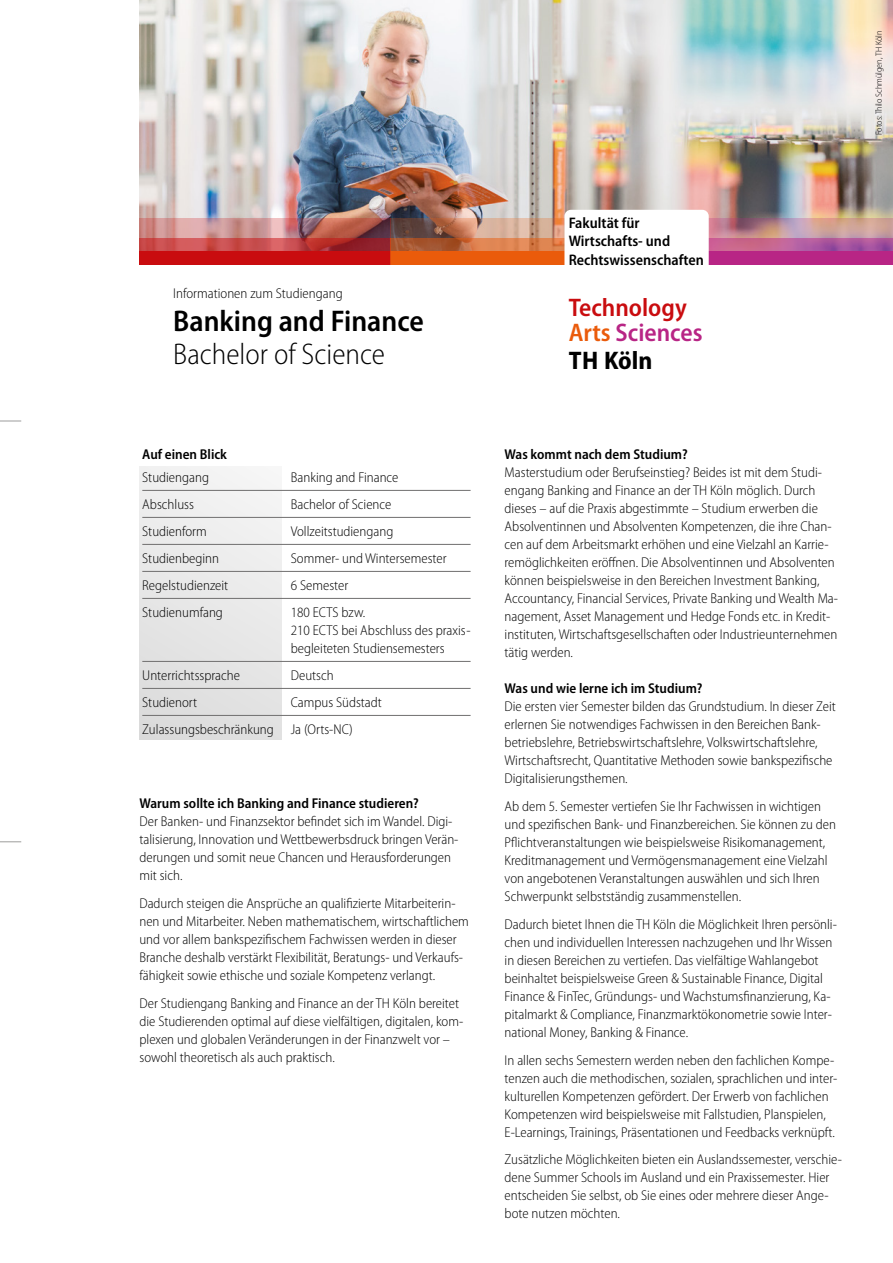
<style>
.page{position:relative;width:893px;height:1263px;background:#fff}
.page>*{position:absolute;margin:0;border:0;box-sizing:border-box;transform-origin:0 0}
.t1{font:600 semi-condensed 30px "Myriad Pro";color:#000}
.t2{font:300 semi-condensed 30px "Myriad Pro";color:#000}
.t3{font:600 semi-condensed 25.5px/25.5px "Myriad Pro";color:#c90c0f}
.t4{font:700 semi-condensed 25.5px "Myriad Pro";color:#000}
.t5{font:600 semi-condensed 15.3px/18.3px "Myriad Pro";color:#000}
.t6{font:300 semi-condensed 14.25px/18px "Myriad Pro";color:#000}
.t7{font:600 semi-condensed 14.25px "Myriad Pro";color:#000}
.t8{font:300 semi-condensed 9px "Myriad Pro";color:#000}
.s1{color:#ea5b0b}
.s2{color:#b82585}
</style>
<div class="page">
<img style="left:139px;top:0;width:754px;height:218px">
<svg style="left:391px;top:218px;width:173px;height:20px;background:#af836f"></svg>
<svg style="left:139px;top:218px;width:252px;height:46px;background:#c04d4d"></svg>
<svg style="left:391px;top:238px;width:173px;height:26px;background:#d76426"></svg>
<svg style="left:709px;top:218px;width:184px;height:46px;background:#bc6491"></svg>
<svg style="left:0;top:421px;width:21px;height:1px"></svg>
<svg style="left:0;top:841px;width:21px;height:1px"></svg>
<div style="left:139px;top:467px;width:143px;height:273px;background:#e8e8e8"></div>
<hr style="left:142px;top:490px;width:329px;height:1px;background:#706f6f">
<hr style="left:142px;top:517px;width:329px;height:1px;background:#706f6f">
<hr style="left:142px;top:544px;width:329px;height:1px;background:#706f6f">
<hr style="left:142px;top:571px;width:329px;height:1px;background:#706f6f">
<hr style="left:142px;top:598px;width:329px;height:1px;background:#706f6f">
<hr style="left:142px;top:661px;width:329px;height:1px;background:#706f6f">
<hr style="left:142px;top:688px;width:329px;height:1px;background:#706f6f">
<hr style="left:142px;top:715px;width:329px;height:1px;background:#706f6f">
<div style="left:564px;top:210px;width:145px;height:179px;background:#fff;border-radius:6px"></div>
<p class="t6" style="left:173px;top:284px;width:171px">Informationen zum Studiengang</p>
<h1 class="t1" style="left:173px;top:304px;width:252px">Banking and Finance</h1>
<h1 class="t2" style="left:173px;top:337px;width:213px">Bachelor of Science</h1>
<p class="t7" style="left:142px;top:447px;width:86px">Auf einen Blick</p>
<p class="t6" style="left:142px;top:468px;width:68px">Studiengang</p>
<p class="t6" style="left:291px;top:468px;width:109px">Banking and Finance</p>
<p class="t6" style="left:142px;top:495px;width:53px">Abschluss</p>
<p class="t6" style="left:291px;top:495px;width:102px">Bachelor of Science</p>
<p class="t6" style="left:142px;top:522px;width:66px">Studienform</p>
<p class="t6" style="left:291px;top:522px;width:104px">Vollzeitstudiengang</p>
<p class="t6" style="left:142px;top:549px;width:78px">Studienbeginn</p>
<p class="t6" style="left:291px;top:549px;width:157px">Sommer- und Wintersemester</p>
<p class="t6" style="left:142px;top:576px;width:87px">Regelstudienzeit</p>
<p class="t6" style="left:291px;top:576px;width:59px">6 Semester</p>
<p class="t6" style="left:142px;top:603px;width:82px">Studienumfang</p>
<p class="t6" style="left:291px;top:603px;width:181px">180 ECTS bzw.<br>210 ECTS bei Abschluss des praxis&shy;begleiteten Studiensemesters</p>
<p class="t6" style="left:142px;top:666px;width:99px">Unterrichtssprache</p>
<p class="t6" style="left:291px;top:666px;width:44px">Deutsch</p>
<p class="t6" style="left:142px;top:693px;width:56px">Studienort</p>
<p class="t6" style="left:142px;top:689px;width:241px;line-height:27px;text-indent:148px">Campus Südstadt<br>Zulassungsbeschränkung Ja (Orts-NC)</p>
<p class="t7" style="left:139px;top:795px;width:281px">Warum sollte ich Banking and Finance studieren?</p>
<p class="t6" style="left:139px;top:812px;width:321px">Der Banken- und Finanzsektor befindet sich im Wandel. Digi&shy;talisierung, Innovation und Wettbewerbsdruck bringen Verän&shy;derungen und somit neue Chancen und Herausforderungen mit sich.</p>
<p class="t6" style="left:139px;top:894px;width:331px">Dadurch steigen die Ansprüche an qualifizierte Mitarbeiterin&shy;nen und Mitarbeiter. Neben mathematischem, wirtschaftlichem und vor allem bankspezifischem Fachwissen werden in dieser Branche deshalb verstärkt Flexibilität, Beratungs- und Verkaufs&shy;fähigkeit sowie ethische und soziale Kompetenz verlangt.</p>
<p class="t6" style="left:139px;top:994px;width:325px">Der Studiengang Banking and Finance an der TH Köln bereitet die Studierenden optimal auf diese vielfältigen, digitalen, kom&shy;plexen und globalen Veränderungen in der Finanzwelt vor – sowohl theoretisch als auch praktisch.</p>
<p class="t5" style="left:569px;top:214px;width:137px">Fakultät für<br>Wirtschafts- und<br>Rechtswissenschaften</p>
<h2 class="t3" style="left:569px;top:295px;width:135px">Technology<br><span class="s1">Arts</span> <span class="s2">Sciences</span></h2>
<h2 class="t4" style="left:569px;top:347px;width:85px">TH Köln</h2>
<p class="t7" style="left:505px;top:447px;width:185px">Was kommt nach dem Studium?</p>
<p class="t6" style="left:505px;top:464px;width:335px">Masterstudium oder Berufseinstieg? Beides ist mit dem Studi&shy;engang Banking and Finance an der TH Köln möglich. Durch dieses – auf die Praxis abgestimmte – Studium erwerben die Absolventinnen und Absolventen Kompetenzen, die ihre Chan&shy;cen auf dem Arbeitsmarkt erhöhen und eine Vielzahl an Karrie&shy;remöglichkeiten eröffnen. Die Absolventinnen und Absolventen können beispielsweise in den Bereichen Investment Banking, Accountancy, Financial Services, Private Banking und Wealth Ma&shy;nagement, Asset Management und Hedge Fonds etc. in Kredit&shy;instituten, Wirtschaftsgesellschaften oder Industrieunternehmen tätig werden.</p>
<p class="t7" style="left:505px;top:681px;width:199px">Was und wie lerne ich im Studium?</p>
<p class="t6" style="left:505px;top:698px;width:333px">Die ersten vier Semester bilden das Grundstudium. In dieser Zeit erlernen Sie notwendiges Fachwissen in den Bereichen Bank&shy;betriebslehre, Betriebswirtschaftslehre, Volkswirtschaftslehre, Wirtschaftsrecht, Quantitative Methoden sowie bankspezifische Digitalisierungsthemen.</p>
<p class="t6" style="left:505px;top:797px;width:333px">Ab dem 5. Semester vertiefen Sie Ihr Fachwissen in wichtigen und spezifischen Bank- und Finanzbereichen. Sie können zu den Pflichtveranstaltungen wie beispielsweise Risikomanagement, Kreditmanagement und Vermögensmanagement eine Vielzahl von angebotenen Veranstaltungen auswählen und sich Ihren Schwerpunkt selbstständig zusammenstellen.</p>
<p class="t6" style="left:505px;top:915px;width:334px">Dadurch bietet Ihnen die TH Köln die Möglichkeit Ihren persönli&shy;chen und individuellen Interessen nachzugehen und Ihr Wissen in diesen Bereichen zu vertiefen. Das vielfältige Wahlangebot beinhaltet beispielsweise Green &amp; Sustainable Finance, Digital Finance &amp; FinTec, Gründungs- und Wachstumsfinanzierung, Ka&shy;pitalmarkt &amp; Compliance, Finanzmarktökonometrie sowie Inter&shy;national Money, Banking &amp; Finance.</p>
<p class="t6" style="left:505px;top:1051px;width:334px">In allen sechs Semestern werden neben den fachlichen Kompe&shy;tenzen auch die methodischen, sozialen, sprachlichen und inter&shy;kulturellen Kompetenzen gefördert. Der Erwerb von fachlichen Kompetenzen wird beispielsweise mit Fallstudien, Planspielen, E-Learnings, Trainings, Präsentationen und Feedbacks verknüpft.</p>
<p class="t6" style="left:505px;top:1151px;width:339px">Zusätzliche Möglichkeiten bieten ein Auslandssemester, verschie&shy;dene Summer Schools im Ausland und ein Praxissemester. Hier entscheiden Sie selbst, ob Sie eines oder mehrere dieser Ange&shy;bote nutzen möchten.</p>
<p class="t8" style="left:874px;top:135px;width:106px;rotate:-90deg">Fotos: Thilo Schmülgen, TH Köln</p>
</div>
